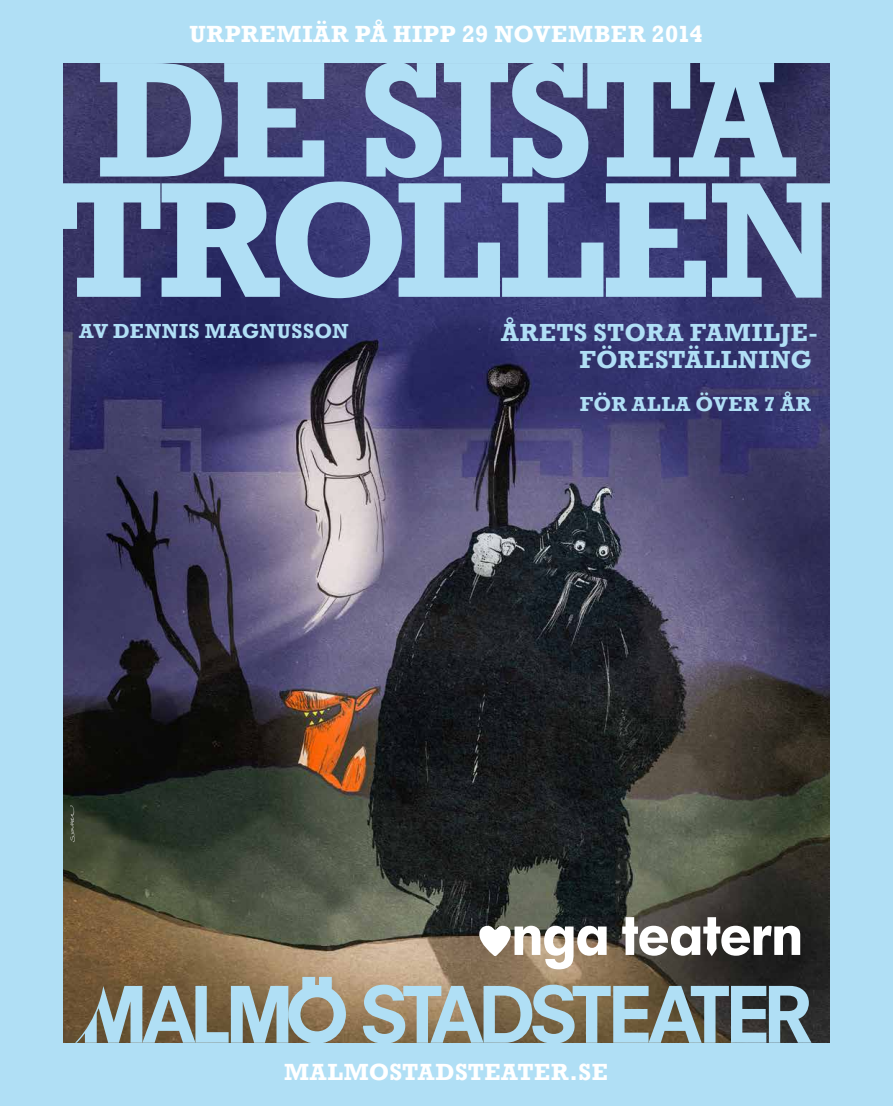
<style>
.page{position:relative;width:893px;height:1106px;background:#b0dff5}
.page>*{position:absolute;margin:0;border:0;box-sizing:border-box;transform-origin:0 0}
.t1{font:700 25.35px/27.6px "Rockwell";letter-spacing:.025em;color:#b0dff5;text-align:right}
.t2{font:700 24px "Rockwell";letter-spacing:.025em;color:#fff}
.t3{font:700 20.85px "Rockwell";letter-spacing:.03em;color:#b0dff5}
</style>
<div class="page">
<img style="left:64px;top:64px;width:765px;height:978px">
<svg style="left:63px;top:181px;width:767px;height:117px"></svg>
<svg style="left:100px;top:63px;width:696px;height:115px"></svg>
<svg style="left:363px;top:984px;width:448px;height:59px"></svg>
<svg style="left:75px;top:976px;width:271px;height:67px"></svg>
<svg style="left:622px;top:917px;width:178px;height:39px;background:#989794"></svg>
<svg style="left:470px;top:924px;width:137px;height:45px;background:#b7ada0"></svg>
<svg style="left:70px;top:803px;width:6px;height:40px"></svg>
<p class="t2" style="left:190px;top:19px;width:515px">URPREMIÄR PÅ HIPP 29 NOVEMBER 2014</p>
<p class="t3" style="left:79px;top:318px;width:271px">AV DENNIS MAGNUSSON</p>
<p class="t1" style="left:501px;top:318px;width:318px">ÅRETS STORA FAMILJE-<br>FÖRESTÄLLNING</p>
<p class="t3" style="left:580px;top:391px;width:233px">FÖR ALLA ÖVER 7 ÅR</p>
<p class="t2" style="left:284px;top:1057px;width:325px">MALMOSTADSTEATER.SE</p>
</div>
